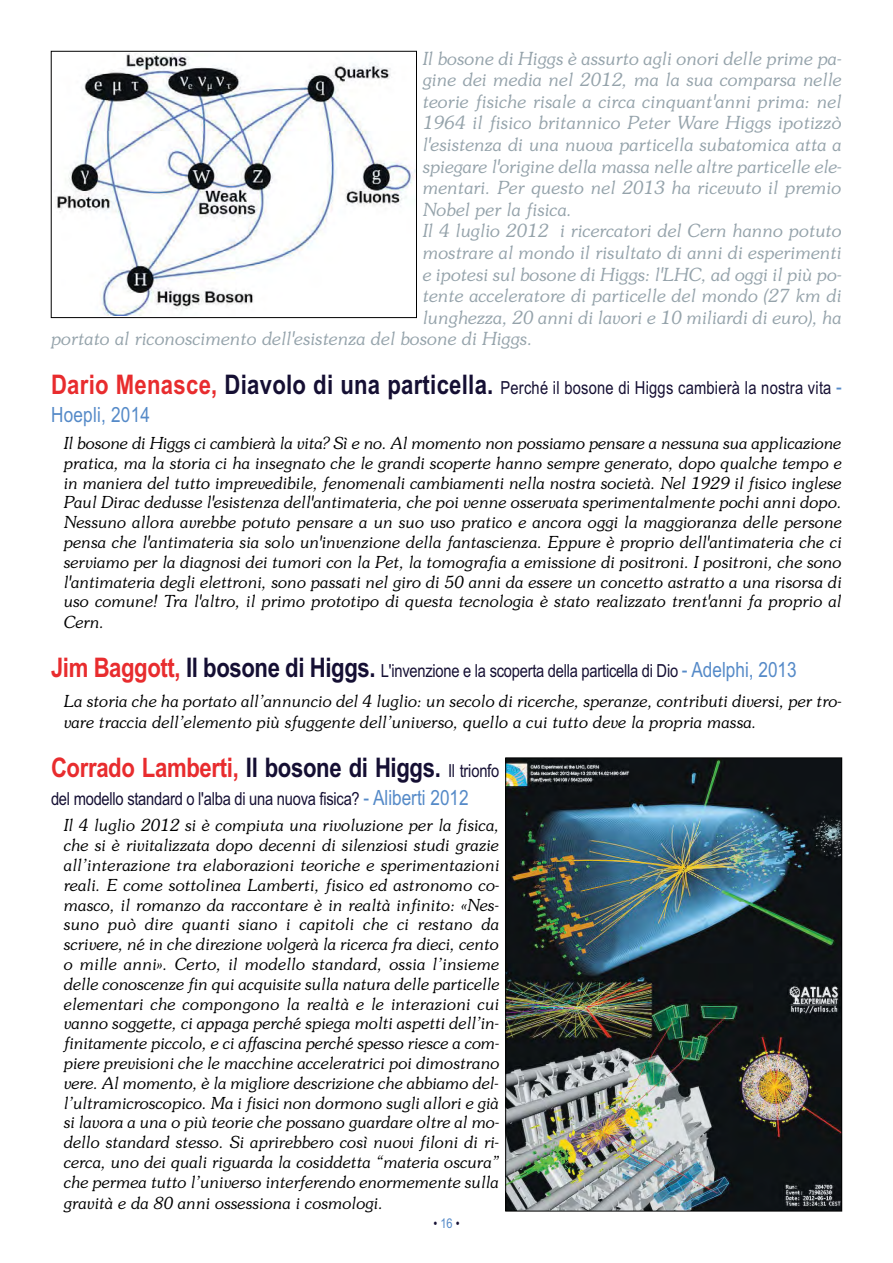
<style>
.page{position:relative;width:893px;height:1263px;background:#fff}
.page>*{position:absolute;margin:0;border:0;box-sizing:border-box;transform-origin:0 0}
.t1{font:700 27px "Arial Narrow";letter-spacing:-.015em;color:#e82c2e}
.t2{font:21px "Arial Narrow";letter-spacing:.01em;color:#558ac8}
.t3{font:italic 300 18px "Souvenir";letter-spacing:-.01em;color:#95a3ab}
.t4{font:18px "Arial Narrow";letter-spacing:-.015em;color:#150f33}
.t5{font:18px "Arial Narrow";letter-spacing:.01em;color:#150f33}
.t6{font:italic 300 16.5px/19.8px "Souvenir";letter-spacing:-.01em;color:#000;text-align:justify}
.t7{font:13.5px "Arial Narrow";color:#150f33}
.s1{font-weight:700;font-size:27px;color:#e82c2e}
.s2{font-weight:700;font-size:27px}
.s3{font-size:21px;color:#558ac8}
.s4{color:#150f33}
.s5{font-weight:400;font-size:18px;color:#150f33}
.s6{color:#558ac8}
</style>
<div class="page">
<img style="left:56px;top:54px;width:359px;height:261px">
<div style="left:51px;top:51px;width:366px;height:267px;border:1px solid #000"></div>
<img style="left:507px;top:760px;width:333px;height:449px">
<div style="left:505px;top:758px;width:337px;height:453px;border:1px solid #000"></div>
<p class="t3" style="left:423px;top:48px;width:421px">Il bosone di Higgs è assurto agli onori delle prime pa-</p>
<p class="t3" style="left:423px;top:69px;width:421px">gine dei media nel 2012, ma la sua comparsa nelle</p>
<p class="t3" style="left:423px;top:91px;width:421px">teorie fisiche risale a circa cinquant'anni prima: nel</p>
<p class="t3" style="left:423px;top:113px;width:420px">1964 il fisico britannico Peter Ware Higgs ipotizzò</p>
<p class="t3" style="left:423px;top:134px;width:421px">l'esistenza di una nuova particella subatomica atta a</p>
<p class="t3" style="left:423px;top:156px;width:421px">spiegare l'origine della massa nelle altre particelle ele-</p>
<p class="t3" style="left:423px;top:177px;width:420px">mentari. Per questo nel 2013 ha ricevuto il premio</p>
<p class="t3" style="left:423px;top:199px;width:151px">Nobel per la fisica.</p>
<p class="t3" style="left:423px;top:221px;width:421px">Il 4 luglio 2012 i ricercatori del Cern hanno potuto</p>
<p class="t3" style="left:423px;top:242px;width:421px">mostrare al mondo il risultato di anni di esperimenti</p>
<p class="t3" style="left:423px;top:264px;width:420px">e ipotesi sul bosone di Higgs: l'LHC, ad oggi il più po-</p>
<p class="t3" style="left:423px;top:285px;width:421px">tente acceleratore di particelle del mondo (27 km di</p>
<p class="t3" style="left:423px;top:307px;width:421px">lunghezza, 20 anni di lavori e 10 miliardi di euro), ha</p>
<p class="t3" style="left:51px;top:329px;width:483px">portato al riconoscimento dell'esistenza del bosone di Higgs.</p>
<p class="t5" style="left:51px;top:378px;width:792px"><span class="s1">Dario Menasce,</span> <span class="s2">Diavolo di una particella.</span> Perché il bosone di Higgs cambierà la nostra vita <span class="s3">-</span></p>
<p class="t2" style="left:51px;top:403px;width:100px">Hoepli, 2014</p>
<p class="t6" style="left:64px;top:433px;width:780px">Il bosone di Higgs ci cambierà la vita? Sì e no. Al momento non possiamo pensare a nessuna sua applicazione pratica, ma la storia ci ha insegnato che le grandi scoperte hanno sempre generato, dopo qualche tempo e in maniera del tutto imprevedibile, fenomenali cambiamenti nella nostra società. Nel 1929 il fisico inglese Paul Dirac dedusse l'esistenza dell'antimateria, che poi venne osservata sperimentalmente pochi anni dopo.<br>Nessuno allora avrebbe potuto pensare a un suo uso pratico e ancora oggi la maggioranza delle persone pensa che l'antimateria sia solo un'invenzione della fantascienza. Eppure è proprio dell'antimateria che ci serviamo per la diagnosi dei tumori con la Pet, la tomografia a emissione di positroni. I positroni, che sono l'antimateria degli elettroni, sono passati nel giro di 50 anni da essere un concetto astratto a una risorsa di uso comune! Tra l'altro, il primo prototipo di questa tecnologia è stato realizzato trent'anni fa proprio al Cern.</p>
<p class="t4" style="left:51px;top:661px;width:747px"><span class="s1">Jim Baggott,</span> <span class="s2">Il bosone di Higgs.</span> L'invenzione e la scoperta della particella di Dio <span class="s3">- Adelphi, 2013</span></p>
<p class="t6" style="left:64px;top:691px;width:779px;line-height:21px">La storia che ha portato all’annuncio del 4 luglio: un secolo di ricerche, speranze, contributi diversi, per tro&shy;vare traccia dell’elemento più sfuggente dell’universo, quello a cui tutto deve la propria massa.</p>
<h1 class="t1" style="left:51px;top:751px;width:450px">Corrado Lamberti, <span class="s4">Il bosone di Higgs.</span> <span class="s5">Il trionfo</span></h1>
<p class="t4" style="left:51px;top:788px;width:419px">del modello standard o l'alba di una nuova fisica? <span class="s3">- Aliberti 2012</span></p>
<p class="t6" style="left:64px;top:816px;width:438px">Il 4 luglio 2012 si è compiuta una rivoluzione per la fisica, che si è rivitalizzata dopo decenni di silenziosi studi grazie all’interazione tra elaborazioni teoriche e sperimentazioni reali. E come sottolinea Lamberti, fisico ed astronomo co&shy;masco, il romanzo da raccontare è in realtà infinito: «Nes&shy;suno può dire quanti siano i capitoli che ci restano da scrivere, né in che direzione volgerà la ricerca fra dieci, cento o mille anni». Certo, il modello standard, ossia l’insieme delle conoscenze fin qui acquisite sulla natura delle particelle elementari che compongono la realtà e le interazioni cui vanno soggette, ci appaga perché spiega molti aspetti dell’in&shy;finitamente piccolo, e ci affascina perché spesso riesce a com&shy;piere previsioni che le macchine acceleratrici poi dimostrano vere. Al momento, è la migliore descrizione che abbiamo del&shy;l’ultramicroscopico. Ma i fisici non dormono sugli allori e già si lavora a una o più teorie che possano guardare oltre al mo&shy;dello standard stesso. Si aprirebbero così nuovi filoni di ri&shy;cerca, uno dei quali riguarda la cosiddetta “materia oscura” che permea tutto l’universo interferendo enormemente sulla gravità e da 80 anni ossessiona i cosmologi.</p>
<p class="t7" style="left:433px;top:1216px;width:28px">•<span class="s6">16</span>•</p>
</div>
